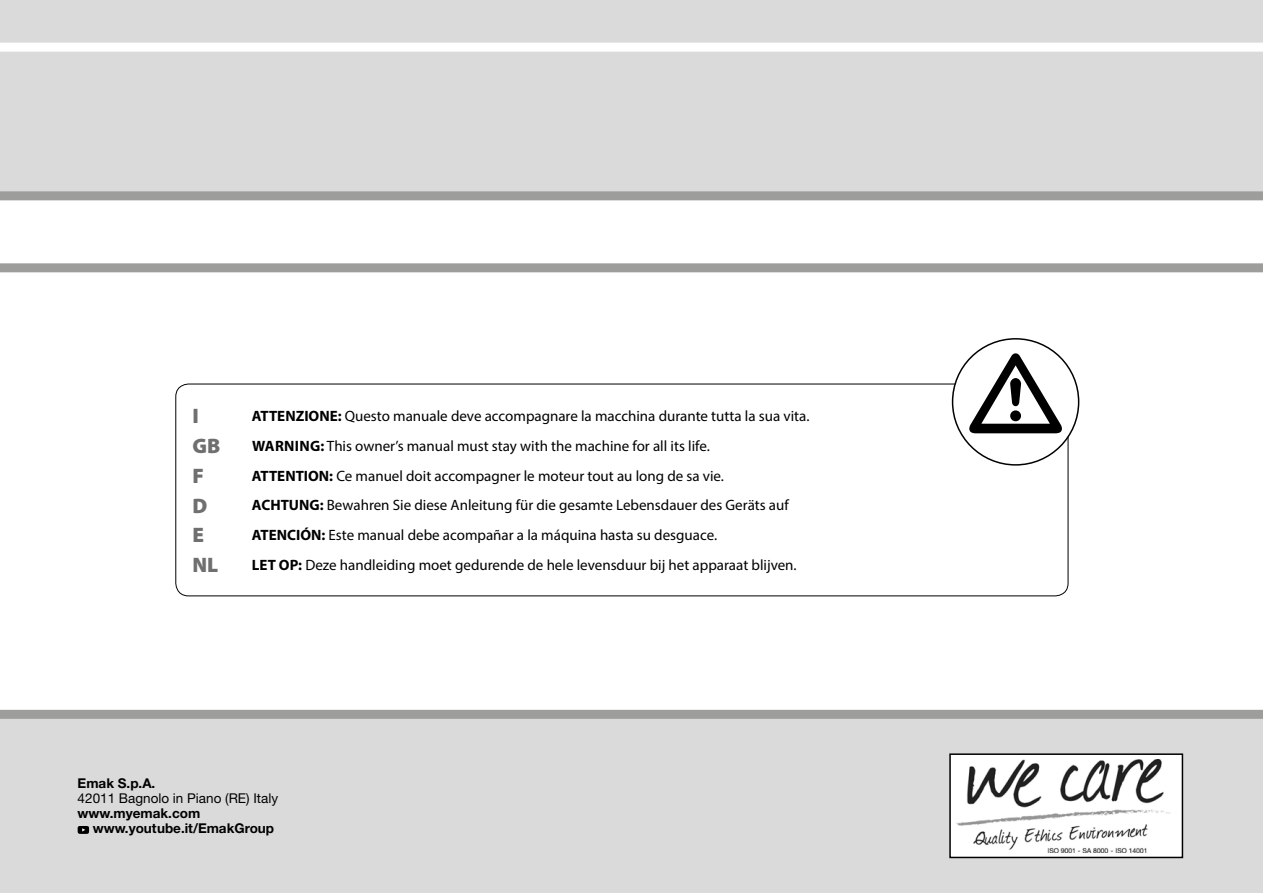
<style>
.page{position:relative;width:1263px;height:893px;background:#fff}
.page>*{position:absolute;margin:0;border:0;box-sizing:border-box;transform-origin:0 0}
.t1{font:900 21px "Myriad Pro";color:#706f6f}
.t2{font:15px "Myriad Pro";color:#000}
.t3{font:700 13.5px/15px "Helvetica Neue CE";color:#000}
.t4{font:13.5px "Helvetica Neue";color:#000}
.s1{font-weight:700}
</style>
<div class="page">
<div style="left:0;top:0;width:1263px;height:195px;background:#dadada"></div>
<div style="left:0;top:43px;width:1263px;height:9px;background:#fff"></div>
<div style="left:0;top:191px;width:1263px;height:9px;background:#9d9d9c"></div>
<div style="left:0;top:263px;width:1263px;height:9px;background:#9d9d9c"></div>
<div style="left:0;top:716px;width:1263px;height:177px;background:#dadada"></div>
<div style="left:0;top:710px;width:1263px;height:9px;background:#9d9d9c"></div>
<svg style="left:78px;top:826px;width:11px;height:8px"></svg>
<div style="left:950px;top:754px;width:232px;height:103px;background:#fff"></div>
<img style="left:956px;top:759px;width:214px;height:94px">
<div style="left:949px;top:753px;width:234px;height:105px;border:2px solid #000"></div>
<div style="left:175px;top:384px;width:893px;height:212px;border:1px solid #000;border-radius:13px"></div>
<div style="left:952px;top:339px;width:127px;height:126px;background:#fff;border-radius:50%"></div>
<svg style="left:969px;top:353px;width:93px;height:80px"></svg>
<h1 class="t1" style="left:192px;top:402px;width:8px">I</h1>
<p class="t2" style="left:252px;top:407px;width:559px"><span class="s1">ATTENZIONE:</span> Questo manuale deve accompagnare la macchina durante tutta la sua vita.</p>
<h1 class="t1" style="left:192px;top:432px;width:29px">GB</h1>
<p class="t2" style="left:252px;top:437px;width:459px"><span class="s1">WARNING:</span> This owner’s manual must stay with the machine for all its life.</p>
<h1 class="t1" style="left:192px;top:462px;width:13px">F</h1>
<p class="t2" style="left:252px;top:466px;width:474px"><span class="s1">ATTENTION:</span> Ce manuel doit accompagner le moteur tout au long de sa vie.</p>
<h1 class="t1" style="left:192px;top:492px;width:16px">D</h1>
<p class="t2" style="left:252px;top:496px;width:538px"><span class="s1">ACHTUNG:</span> Bewahren Sie diese Anleitung für die gesamte Lebensdauer des Geräts auf</p>
<h1 class="t1" style="left:192px;top:521px;width:13px">E</h1>
<p class="t2" style="left:252px;top:526px;width:467px"><span class="s1">ATENCIÓN:</span> Este manual debe acompañar a la máquina hasta su desguace.</p>
<h1 class="t1" style="left:192px;top:551px;width:27px">NL</h1>
<p class="t2" style="left:252px;top:556px;width:546px"><span class="s1">LET OP:</span> Deze handleiding moet gedurende de hele levensduur bij het apparaat blijven.</p>
<p class="t3" style="left:78px;top:776px;width:79px">Emak S.p.A.</p>
<p class="t4" style="left:78px;top:790px;width:202px">42011 Bagnolo in Piano (RE) Italy</p>
<p class="t3" style="left:93px;top:806px;width:183px;text-indent:-15px">www.myemak.com www.youtube.it/EmakGroup</p>
</div>
